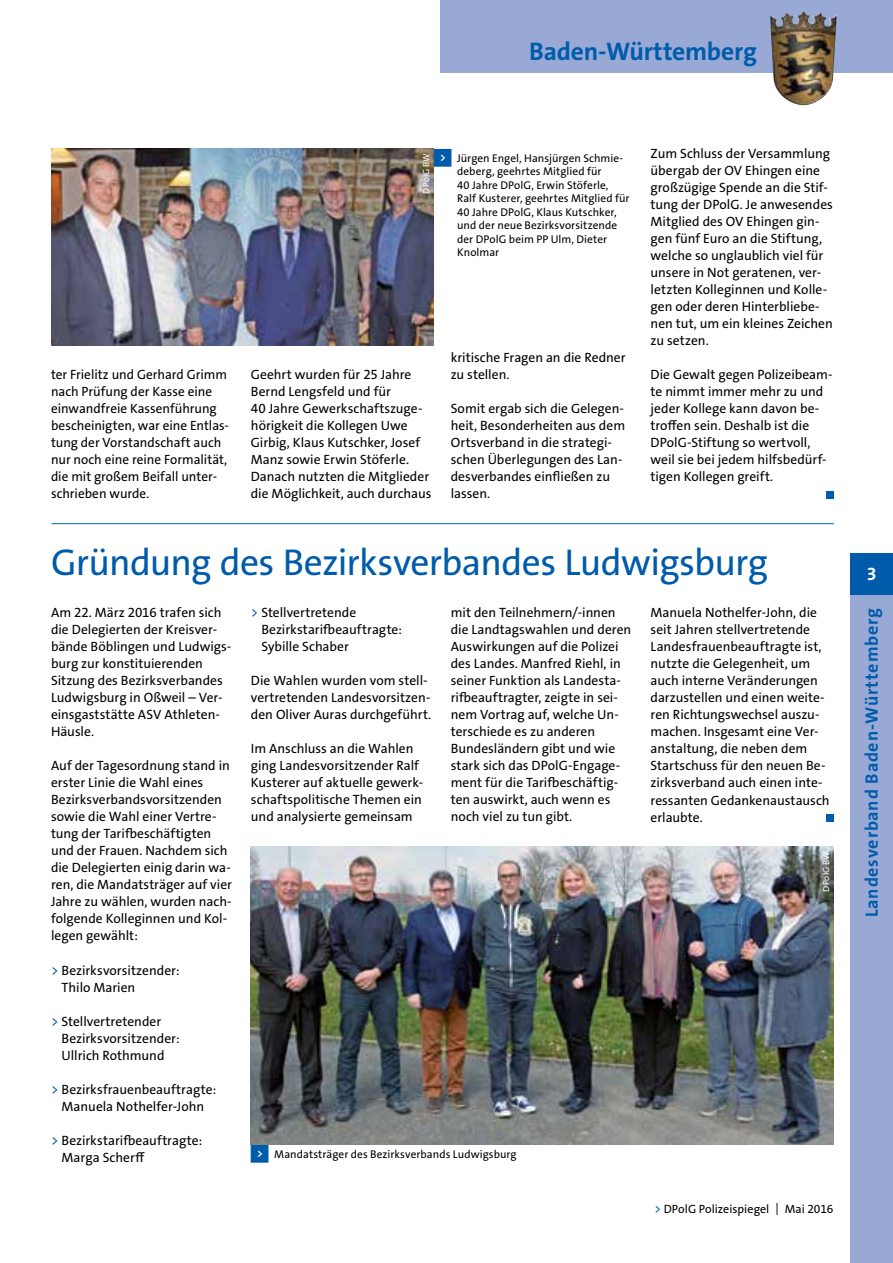
<style>
.page{position:relative;width:893px;height:1263px;background:#fff}
.page>*{position:absolute;margin:0;border:0;box-sizing:border-box;transform-origin:0 0}
.t1{font:37.5px "The Sans Os F";letter-spacing:-.015em;color:#005baa}
.t2{font:700 25.5px "The Sans Os F";letter-spacing:-.005em;color:#005baa}
.t3{font:700 18px "The Sans Os F";letter-spacing:.045em;color:#005baa}
.t4{font:700 18px "The Sans Os F";color:#fff}
.t5{font:13.5px/17px "The Sans Os F";color:#000}
.t6{font:12px "The Sans Os F";color:#000}
.t7{font:11.25px/13.5px "The Sans Os F";letter-spacing:.005em;color:#000}
.t8{font:9px "The Sans Os F";letter-spacing:.015em;color:#fff}
.s1{font-family:"Top Numbers";color:#005baa}
.s2{color:#005baa}
</style>
<div class="page">
<div style="left:826px;top:814px;width:7px;height:7px;background:#005baa"></div>
<img style="left:251px;top:846px;width:582px;height:298px">
<hr style="left:51px;top:523px;width:783px;height:1px;background:#006bb1">
<img style="left:51px;top:149px;width:383px;height:196px">
<div style="left:826px;top:491px;width:7px;height:7px;background:#005baa"></div>
<div style="left:850px;top:553px;width:43px;height:42px;background:#005baa"></div>
<div style="left:850px;top:595px;width:43px;height:668px;background:#98a9d6"></div>
<div style="left:440px;top:0;width:453px;height:72px;background:#98a9d6"></div>
<img style="left:770px;top:11px;width:67px;height:94px">
<h2 class="t2" style="left:529px;top:35px;width:229px">Baden-Württemberg</h2>
<p class="t7" style="left:457px;top:151px;width:174px;text-indent:-23px"><span class="s1">&lt;</span> Jürgen Engel, Hansjürgen Schmie&shy;deberg, geehrtes Mitglied für<br>40 Jahre DPolG, Erwin Stöferle,<br>Ralf Kusterer, geehrtes Mitglied für<br>40 Jahre DPolG, Klaus Kutschker, und der neue Bezirksvorsitzende der DPolG beim PP Ulm, Dieter<br>Knolmar</p>
<p class="t8" style="left:420px;top:194px;width:42px;rotate:-90deg">DPolG BW</p>
<p class="t5" style="left:51px;top:366px;width:179px">ter Frielitz und Gerhard Grimm nach Prüfung der Kasse eine einwandfreie Kassenführung bescheinigten, war eine Entlas&shy;tung der Vorstandschaft auch nur noch eine reine Formalität, die mit großem Beifall unter&shy;schrieben wurde.</p>
<p class="t5" style="left:251px;top:366px;width:182px">Geehrt wurden für 25 Jahre<br>Bernd Lengsfeld und für<br>40 Jahre Gewerkschaftszuge&shy;hörigkeit die Kollegen Uwe<br>Girbig, Klaus Kutschker, Josef<br>Manz sowie Erwin Stöferle.<br>Danach nutzten die Mitglieder die Möglichkeit, auch durchaus</p>
<p class="t5" style="left:451px;top:349px;width:176px">kritische Fragen an die Redner zu stellen.</p>
<p class="t5" style="left:451px;top:400px;width:176px">Somit ergab sich die Gelegen&shy;heit, Besonderheiten aus dem<br>Ortsverband in die strategi&shy;schen Überlegungen des Lan&shy;desverbandes einfließen zu lassen.</p>
<p class="t5" style="left:651px;top:145px;width:184px">Zum Schluss der Versammlung übergab der OV Ehingen eine großzügige Spende an die Stif&shy;tung der DPolG. Je anwesendes<br>Mitglied des OV Ehingen gin&shy;gen fünf Euro an die Stiftung, welche so unglaublich viel für unsere in Not geratenen, ver&shy;letzten Kolleginnen und Kolle&shy;gen oder deren Hinterbliebe&shy;nen tut, um ein kleines Zeichen zu setzen.</p>
<p class="t5" style="left:651px;top:366px;width:183px">Die Gewalt gegen Polizeibeam&shy;te nimmt immer mehr zu und jeder Kollege kann davon be&shy;troffen sein. Deshalb ist die<br>DPolG-Stiftung so wertvoll, weil sie bei jedem hilfsbedürf&shy;tigen Kollegen greift.</p>
<h1 class="t1" style="left:51px;top:538px;width:719px">Gründung des Bezirksverbandes Ludwigsburg</h1>
<p class="t5" style="left:51px;top:604px;width:182px">Am 22. März 2016 trafen sich die Delegierten der Kreisver&shy;bände Böblingen und Ludwigs&shy;burg zur konstituierenden<br>Sitzung des Bezirksverbandes<br>Ludwigsburg in Oßweil – Ver&shy;einsgaststätte ASV Athleten-<br>Häusle.</p>
<p class="t5" style="left:51px;top:757px;width:183px">Auf der Tagesordnung stand in erster Linie die Wahl eines<br>Bezirksverbandsvorsitzenden sowie die Wahl einer Vertre&shy;tung der Tarifbeschäftigten und der Frauen. Nachdem sich die Delegierten einig darin wa&shy;ren, die Mandatsträger auf vier<br>Jahre zu wählen, wurden nach&shy;folgende Kolleginnen und Kol&shy;legen gewählt:</p>
<p class="t5" style="left:62px;top:961px;width:119px;text-indent:-11px"><span class="s2">&gt;</span> Bezirksvorsitzender:<br>Thilo Marien</p>
<p class="t5" style="left:62px;top:1012px;width:119px;text-indent:-11px"><span class="s2">&gt;</span> Stellvertretender<br>Bezirksvorsitzender:<br>Ullrich Rothmund</p>
<p class="t5" style="left:51px;top:1081px;width:167px;text-align:center"><span class="s2">&gt;</span> Bezirksfrauenbeauftragte:<br>Manuela Nothelfer-John</p>
<p class="t5" style="left:62px;top:1132px;width:142px;text-indent:-11px"><span class="s2">&gt;</span> Bezirkstarifbeauftragte:<br>Marga Scherff</p>
<p class="t5" style="left:451px;top:604px;width:182px">mit den Teilnehmern/-innen die Landtagswahlen und deren<br>Auswirkungen auf die Polizei des Landes. Manfred Riehl, in seiner Funktion als Landesta&shy;rifbeauftragter, zeigte in sei&shy;nem Vortrag auf, welche Un&shy;terschiede es zu anderen<br>Bundesländern gibt und wie stark sich das DPolG-Engage&shy;ment für die Tarifbeschäftig&shy;ten auswirkt, auch wenn es noch viel zu tun gibt.</p>
<p class="t5" style="left:651px;top:604px;width:181px">Manuela Nothelfer-John, die seit Jahren stellvertretende<br>Landesfrauenbeauftragte ist, nutzte die Gelegenheit, um auch interne Veränderungen darzustellen und einen weite&shy;ren Richtungswechsel auszu&shy;machen. Insgesamt eine Ver&shy;anstaltung, die neben dem<br>Startschuss für den neuen Be&shy;zirksverband auch einen inte&shy;ressanten Gedankenaustausch erlaubte.</p>
<p class="t5" style="left:261px;top:604px;width:142px;text-indent:-11px"><span class="s2">&gt;</span> Stellvertretende<br>Bezirkstarifbeauftragte:<br>Sybille Schaber</p>
<p class="t5" style="left:251px;top:672px;width:182px">Die Wahlen wurden vom stell&shy;vertretenden Landesvorsitzen&shy;den Oliver Auras durchgeführt.</p>
<p class="t5" style="left:251px;top:740px;width:174px">Im Anschluss an die Wahlen ging Landesvorsitzender Ralf<br>Kusterer auf aktuelle gewerk&shy;schaftspolitische Themen ein und analysierte gemeinsam</p>
<p class="t8" style="left:820px;top:891px;width:42px;rotate:-90deg">DPolG BW</p>
<p class="t7" style="left:251px;top:1147px;width:267px"><span class="s1">&lt;</span> Mandatsträger des Bezirksverbands Ludwigsburg</p>
<p class="t6" style="left:654px;top:1201px;width:180px"><span class="s2">&gt;</span> DPolG Polizeispiegel | Mai 2016</p>
<h3 class="t4" style="left:867px;top:562px;width:11px">3</h3>
<h3 class="t3" style="left:860px;top:917px;width:311px;rotate:-90deg">Landesverband Baden-Württemberg</h3>
</div>
